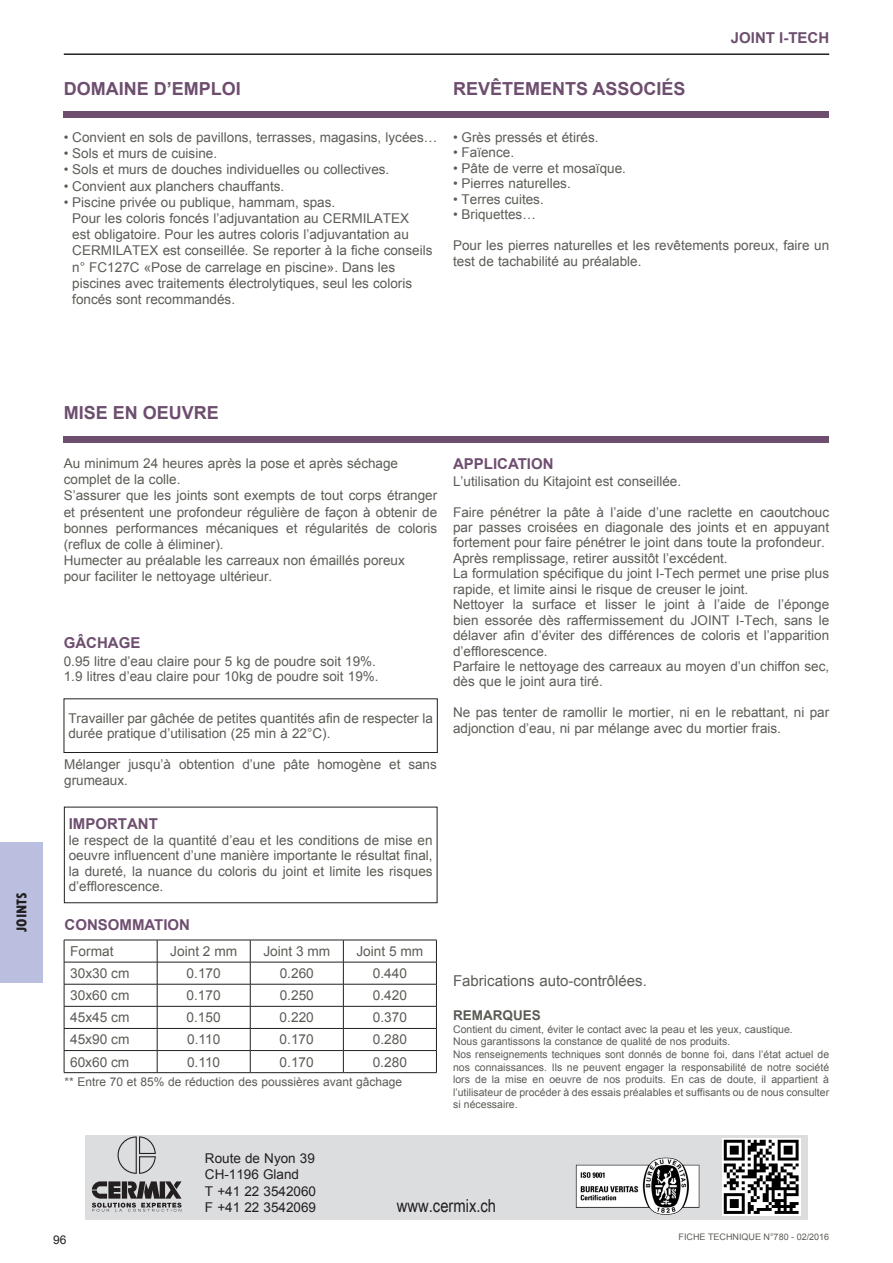
<style>
.page{position:relative;width:893px;height:1263px;background:#fff}
.page>*{position:absolute;margin:0;border:0;box-sizing:border-box;transform-origin:0 0}
.t1{font:700 18px "Arial";color:#6e4e6f}
.t2{font:18px "Arial Narrow";color:#231f20}
.t3{font:700 15px "Arial";color:#6e4e6f}
.t4{font:15px "Arial";color:#5c5c56}
.t5{font:800 condensed 15px "Tw Cen";color:#231f20}
.t6{font:13.65px "Arial";color:#5c5c56}
.t7{font:13.5px/15.5px "Arial";color:#5c5c56}
.t8{font:13.5px/16.2px "Arial";color:#231f20}
.t9{font:700 13.5px "Arial";color:#5c5c56}
.t10{font:12px "Arial";color:#5c5c56}
.t11{font:12px "Arial";color:#231f20}
.t12{font:10.5px/12.6px "Arial";color:#5c5c56}
.t13{font:9px "Arial";color:#5c5c56}
</style>
<div class="page">
<hr style="left:64px;top:53px;width:765px;height:2px;background:#231f20">
<div style="left:0;top:842px;width:43px;height:140px;background:#babfe0"></div>
<div style="left:64px;top:112px;width:765px;height:6px;background:#6e4e6f"></div>
<div style="left:64px;top:437px;width:765px;height:6px;background:#6e4e6f"></div>
<div style="left:64px;top:699px;width:373px;height:54px;border:1px solid #231f20"></div>
<div style="left:64px;top:807px;width:373px;height:96px;border:1px solid #231f20"></div>
<hr style="left:64px;top:940px;width:93px;height:1px;background:#231f20">
<hr style="left:157px;top:940px;width:93px;height:1px;background:#231f20">
<hr style="left:250px;top:940px;width:93px;height:1px;background:#231f20">
<hr style="left:343px;top:940px;width:94px;height:1px;background:#231f20">
<hr style="left:64px;top:962px;width:93px;height:1px;background:#231f20">
<hr style="left:157px;top:962px;width:93px;height:1px;background:#231f20">
<hr style="left:250px;top:962px;width:93px;height:1px;background:#231f20">
<hr style="left:343px;top:962px;width:94px;height:1px;background:#231f20">
<hr style="left:64px;top:984px;width:93px;height:1px;background:#231f20">
<hr style="left:157px;top:984px;width:93px;height:1px;background:#231f20">
<hr style="left:250px;top:984px;width:93px;height:1px;background:#231f20">
<hr style="left:343px;top:984px;width:94px;height:1px;background:#231f20">
<hr style="left:64px;top:1006px;width:93px;height:1px;background:#231f20">
<hr style="left:157px;top:1006px;width:93px;height:1px;background:#231f20">
<hr style="left:250px;top:1006px;width:93px;height:1px;background:#231f20">
<hr style="left:343px;top:1006px;width:94px;height:1px;background:#231f20">
<hr style="left:64px;top:1028px;width:93px;height:1px;background:#231f20">
<hr style="left:157px;top:1028px;width:93px;height:1px;background:#231f20">
<hr style="left:250px;top:1028px;width:93px;height:1px;background:#231f20">
<hr style="left:343px;top:1028px;width:94px;height:1px;background:#231f20">
<hr style="left:64px;top:1050px;width:93px;height:1px;background:#231f20">
<svg style="left:64px;top:940px;width:1px;height:132px"></svg>
<hr style="left:157px;top:1050px;width:93px;height:1px;background:#231f20">
<svg style="left:157px;top:940px;width:1px;height:132px"></svg>
<hr style="left:250px;top:1050px;width:93px;height:1px;background:#231f20">
<svg style="left:250px;top:940px;width:1px;height:132px"></svg>
<hr style="left:343px;top:1050px;width:94px;height:1px;background:#231f20">
<svg style="left:343px;top:940px;width:1px;height:132px"></svg>
<svg style="left:436px;top:940px;width:1px;height:132px"></svg>
<hr style="left:64px;top:1072px;width:93px;height:1px;background:#231f20">
<hr style="left:157px;top:1072px;width:93px;height:1px;background:#231f20">
<hr style="left:250px;top:1072px;width:93px;height:1px;background:#231f20">
<hr style="left:343px;top:1072px;width:94px;height:1px;background:#231f20">
<div style="left:85px;top:1135px;width:722px;height:84px;background:#dcdddf"></div>
<img style="left:569px;top:1157px;width:138px;height:63px">
<img style="left:723px;top:1138px;width:77px;height:77px">
<svg style="left:118px;top:1136px;width:38px;height:38px"></svg>
<svg style="left:92px;top:1181px;width:90px;height:31px"></svg>
<h1 class="t1" style="left:64px;top:76px;width:179px">DOMAINE D’EMPLOI</h1>
<p class="t7" style="left:64px;top:130px;width:375px">• Convient en sols de pavillons, terrasses, magasins, lycées…</p>
<p class="t7" style="left:64px;top:146px;width:155px">• Sols et murs de cuisine.</p>
<p class="t7" style="left:64px;top:162px;width:327px">• Sols et murs de douches individuelles ou collectives.</p>
<p class="t7" style="left:64px;top:178px;width:222px">• Convient aux planchers chauffants.</p>
<p class="t7" style="left:72px;top:194px;width:362px;line-height:16.2px;text-indent:-9px">• Piscine privée ou publique, hammam, spas.<br>Pour les coloris foncés l’adjuvantation au CERMILATEX<br>est obligatoire. Pour les autres coloris l’adjuvantation au CERMILATEX est conseillée. Se reporter à la fiche conseils n° FC127C «Pose de carrelage en piscine». Dans les piscines avec traitements électrolytiques, seul les coloris foncés sont recommandés.</p>
<h1 class="t1" style="left:453px;top:76px;width:234px">REVÊTEMENTS ASSOCIÉS</h1>
<p class="t3" style="left:731px;top:28px;width:100px">JOINT I-TECH</p>
<p class="t7" style="left:453px;top:130px;width:147px">• Grès pressés et étirés.</p>
<p class="t7" style="left:453px;top:145px;width:63px">• Faïence.</p>
<p class="t7" style="left:453px;top:161px;width:174px">• Pâte de verre et mosaïque.</p>
<p class="t7" style="left:453px;top:176px;width:119px">• Pierres naturelles.</p>
<p class="t7" style="left:453px;top:191px;width:92px">• Terres cuites.</p>
<p class="t7" style="left:453px;top:207px;width:84px">• Briquettes…</p>
<p class="t7" style="left:453px;top:238px;width:378px">Pour les pierres naturelles et les revêtements poreux, faire un test de tachabilité au préalable.</p>
<p class="t5" style="left:13px;top:932px;width:41px;rotate:-90deg">JOINTS</p>
<h1 class="t1" style="left:64px;top:401px;width:157px">MISE EN OEUVRE</h1>
<p class="t7" style="left:64px;top:455px;width:375px;line-height:16.2px">Au minimum 24 heures après la pose et après séchage complet de la colle.<br>S’assurer que les joints sont exempts de tout corps étranger et présentent une profondeur régulière de façon à obtenir de bonnes performances mécaniques et régularités de coloris (reflux de colle à éliminer).<br>Humecter au préalable les carreaux non émaillés poreux<br>pour faciliter le nettoyage ultérieur.</p>
<p class="t3" style="left:64px;top:633px;width:78px">GÂCHAGE</p>
<p class="t7" style="left:64px;top:653px;width:316px">0.95 litre d’eau claire pour 5 kg de poudre soit 19%.<br>1.9 litres d’eau claire pour 10kg de poudre soit 19%.</p>
<p class="t7" style="left:68px;top:710px;width:366px">Travailler par gâchée de petites quantités afin de respecter la durée pratique d’utilisation (25 min à 22°C).</p>
<p class="t7" style="left:64px;top:757px;width:374px">Mélanger jusqu’à obtention d’une pâte homogène et sans grumeaux.</p>
<p class="t3" style="left:69px;top:814px;width:91px">IMPORTANT</p>
<p class="t7" style="left:69px;top:833px;width:365px;text-align:justify">le respect de la quantité d’eau et les conditions de mise en oeuvre influencent d’une manière importante le résultat final, la dureté, la nuance du coloris du joint et limite les risques d’efflorescence.</p>
<p class="t3" style="left:65px;top:915px;width:127px">CONSOMMATION</p>
<p class="t6" style="left:70px;top:942px;width:45px">Format</p>
<p class="t6" style="left:170px;top:942px;width:68px">Joint 2 mm</p>
<p class="t6" style="left:263px;top:942px;width:68px">Joint 3 mm</p>
<p class="t6" style="left:356px;top:942px;width:68px">Joint 5 mm</p>
<p class="t6" style="left:70px;top:964px;width:61px">30x30 cm</p>
<p class="t6" style="left:187px;top:964px;width:36px">0.170</p>
<p class="t6" style="left:280px;top:964px;width:36px">0.260</p>
<p class="t6" style="left:373px;top:964px;width:36px">0.440</p>
<p class="t6" style="left:70px;top:986px;width:61px">30x60 cm</p>
<p class="t6" style="left:187px;top:986px;width:36px">0.170</p>
<p class="t6" style="left:280px;top:986px;width:36px">0.250</p>
<p class="t6" style="left:373px;top:986px;width:36px">0.420</p>
<p class="t6" style="left:70px;top:1009px;width:61px">45x45 cm</p>
<p class="t6" style="left:187px;top:1009px;width:36px">0.150</p>
<p class="t6" style="left:280px;top:1009px;width:36px">0.220</p>
<p class="t6" style="left:373px;top:1009px;width:36px">0.370</p>
<p class="t6" style="left:70px;top:1031px;width:61px">45x90 cm</p>
<p class="t6" style="left:187px;top:1031px;width:35px">0.110</p>
<p class="t6" style="left:280px;top:1031px;width:36px">0.170</p>
<p class="t6" style="left:373px;top:1031px;width:36px">0.280</p>
<p class="t6" style="left:70px;top:1053px;width:61px">60x60 cm</p>
<p class="t6" style="left:187px;top:1053px;width:35px">0.110</p>
<p class="t6" style="left:280px;top:1053px;width:36px">0.170</p>
<p class="t6" style="left:373px;top:1053px;width:36px">0.280</p>
<p class="t10" style="left:65px;top:1073px;width:339px">** Entre 70 et 85% de réduction des poussières avant gâchage</p>
<p class="t3" style="left:453px;top:454px;width:102px">APPLICATION</p>
<p class="t7" style="left:453px;top:473px;width:230px">L’utilisation du Kitajoint est conseillée.</p>
<p class="t7" style="left:453px;top:504px;width:378px">Faire pénétrer la pâte à l’aide d’une raclette en caoutchouc par passes croisées en diagonale des joints et en appuyant fortement pour faire pénétrer le joint dans toute la profondeur.<br>Après remplissage, retirer aussitôt l’excédent.<br>La formulation spécifique du joint I-Tech permet une prise plus rapide, et limite ainsi le risque de creuser le joint.<br>Nettoyer la surface et lisser le joint à l’aide de l’éponge bien essorée dès raffermissement du JOINT I-Tech, sans le délaver afin d’éviter des différences de coloris et l’apparition d’efflorescence.<br>Parfaire le nettoyage des carreaux au moyen d’un chiffon sec, dès que le joint aura tiré.</p>
<p class="t7" style="left:453px;top:705px;width:378px">Ne pas tenter de ramollir le mortier, ni en le rebattant, ni par adjonction d’eau, ni par mélange avec du mortier frais.</p>
<p class="t4" style="left:453px;top:971px;width:195px">Fabrications auto-contrôlées.</p>
<p class="t9" style="left:453px;top:1006px;width:89px">REMARQUES</p>
<p class="t12" style="left:453px;top:1023px;width:378px">Contient du ciment, éviter le contact avec la peau et les yeux, caustique.<br>Nous garantissons la constance de qualité de nos produits.<br>Nos renseignements techniques sont donnés de bonne foi, dans l’état actuel de nos connaissances. Ils ne peuvent engager la responsabilité de notre société lors de la mise en oeuvre de nos produits. En cas de doute, il appartient à l’utilisateur de procéder à des essais préalables et suffisants ou de nous consulter si nécessaire.</p>
<p class="t11" style="left:53px;top:1232px;width:15px">96</p>
<p class="t8" style="left:205px;top:1150px;width:113px">Route de Nyon 39<br>CH-1196 Gland<br>T +41 22 3542060<br>F +41 22 3542069</p>
<h1 class="t2" style="left:397px;top:1192px;width:101px">www.cermix.ch</h1>
<p class="t13" style="left:678px;top:1230px;width:152px">FICHE TECHNIQUE N°780 - 02/2016</p>
</div>
